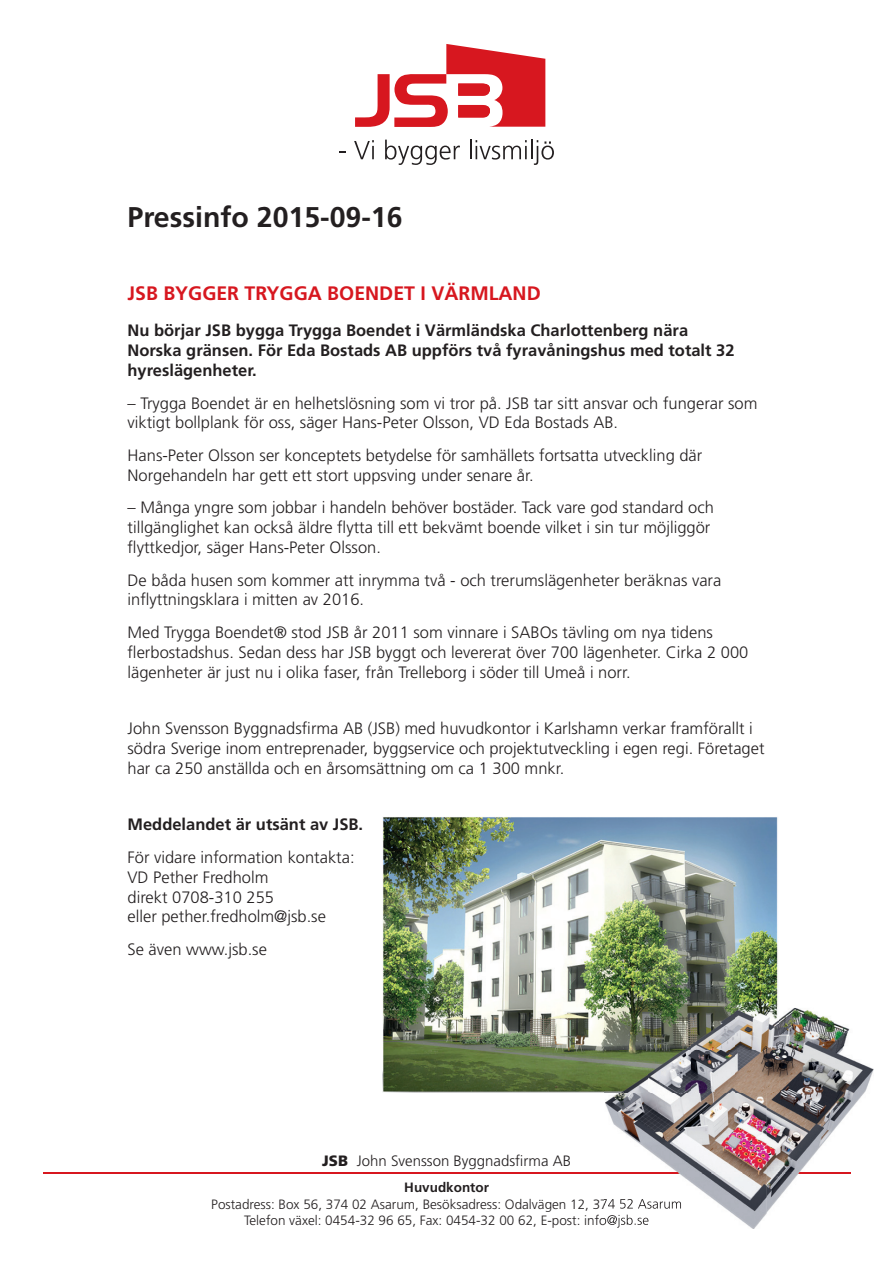
<style>
.page{position:relative;width:893px;height:1263px;background:#fff}
.page>*{position:absolute;margin:0;border:0;box-sizing:border-box;transform-origin:0 0}
.t1{font:700 28.5px "Frutiger";color:#231f20}
.t2{font:700 19.5px "Frutiger";color:#d7171f}
.t3{font:300 16.5px/19.8px "Frutiger";color:#231f20}
.t4{font:700 16.5px/19.8px "Frutiger";color:#231f20}
.t5{font:300 15px "Frutiger";color:#231f20}
.t6{font:300 13.5px/16.2px "Frutiger";color:#231f20;text-align:center}
.t7{font:700 13.5px "Frutiger";color:#231f20}
.s1{font-weight:900}
</style>
<div class="page">
<svg style="left:355px;top:44px;width:190px;height:83px"></svg>
<svg style="left:339px;top:151px;width:7px;height:2px"></svg>
<svg style="left:354px;top:140px;width:20px;height:19px"></svg>
<svg style="left:385px;top:140px;width:75px;height:25px"></svg>
<svg style="left:470px;top:140px;width:84px;height:25px"></svg>
<hr style="left:44px;top:1172px;width:806px;height:2px;background:#d7171f">
<img style="left:382px;top:817px;width:396px;height:275px">
<img style="left:766px;top:1008px;width:108px;height:206px">
<img style="left:605px;top:1092px;width:161px;height:137px">
<img style="left:605px;top:1198px;width:76px;height:13px">
<img style="left:605px;top:1214px;width:44px;height:14px">
<img style="left:605px;top:1172px;width:245px;height:2px">
<img style="left:605px;top:1008px;width:174px;height:84px">
<h1 class="t1" style="left:128px;top:201px;width:277px">Pressinfo 2015-09-16</h1>
<p class="t2" style="left:128px;top:281px;width:415px">JSB BYGGER TRYGGA BOENDET I VÄRMLAND</p>
<p class="t4" style="left:128px;top:321px;width:608px">Nu börjar JSB bygga Trygga Boendet i Värmländska Charlottenberg nära<br>Norska gränsen. För Eda Bostads AB uppförs två fyravåningshus med totalt 32 hyreslägenheter.</p>
<p class="t3" style="left:128px;top:393px;width:631px">– Trygga Boendet är en helhetslösning som vi tror på. JSB tar sitt ansvar och fungerar som viktigt bollplank för oss, säger Hans-Peter Olsson, VD Eda Bostads AB.</p>
<p class="t3" style="left:128px;top:445px;width:576px">Hans-Peter Olsson ser konceptets betydelse för samhällets fortsatta utveckling där<br>Norgehandeln har gett ett stort uppsving under senare år.</p>
<p class="t3" style="left:128px;top:498px;width:588px">– Många yngre som jobbar i handeln behöver bostäder. Tack vare god standard och tillgänglighet kan också äldre flytta till ett bekvämt boende vilket i sin tur möjliggör flyttkedjor, säger Hans-Peter Olsson.</p>
<p class="t3" style="left:128px;top:570px;width:595px">De båda husen som kommer att inrymma två - och trerumslägenheter beräknas vara inflyttningsklara i mitten av 2016.</p>
<p class="t3" style="left:128px;top:622px;width:622px">Med Trygga Boendet® stod JSB år 2011 som vinnare i SABOs tävling om nya tidens flerbostadshus. Sedan dess har JSB byggt och levererat över 700 lägenheter. Cirka 2 000 lägenheter är just nu i olika faser, från Trelleborg i söder till Umeå i norr.</p>
<p class="t3" style="left:128px;top:718px;width:638px">John Svensson Byggnadsfirma AB (JSB) med huvudkontor i Karlshamn verkar framförallt i södra Sverige inom entreprenader, byggservice och projektutveckling i egen regi. Företaget har ca 250 anställda och en årsomsättning om ca 1 300 mnkr.</p>
<p class="t4" style="left:128px;top:814px;width:237px">Meddelandet är utsänt av JSB.</p>
<p class="t3" style="left:128px;top:847px;width:229px">För vidare information kontakta:<br>VD Pether Fredholm<br>direkt 0708-310 255<br>eller pether.fredholm@jsb.se</p>
<p class="t3" style="left:128px;top:939px;width:141px">Se även www.jsb.se</p>
<p class="t5" style="left:322px;top:1152px;width:250px"><span class="s1">JSB</span> John Svensson Byggnadsfirma AB</p>
<p class="t7" style="left:404px;top:1180px;width:86px">Huvudkontor</p>
<p class="t6" style="left:211px;top:1196px;width:472px">Postadress: Box 56, 374 02 Asarum, Besöksadress: Odalvägen 12, 374 52 Asarum<br>Telefon växel: 0454-32 96 65, Fax: 0454-32 00 62, E-post: info@jsb.se</p>
</div>
